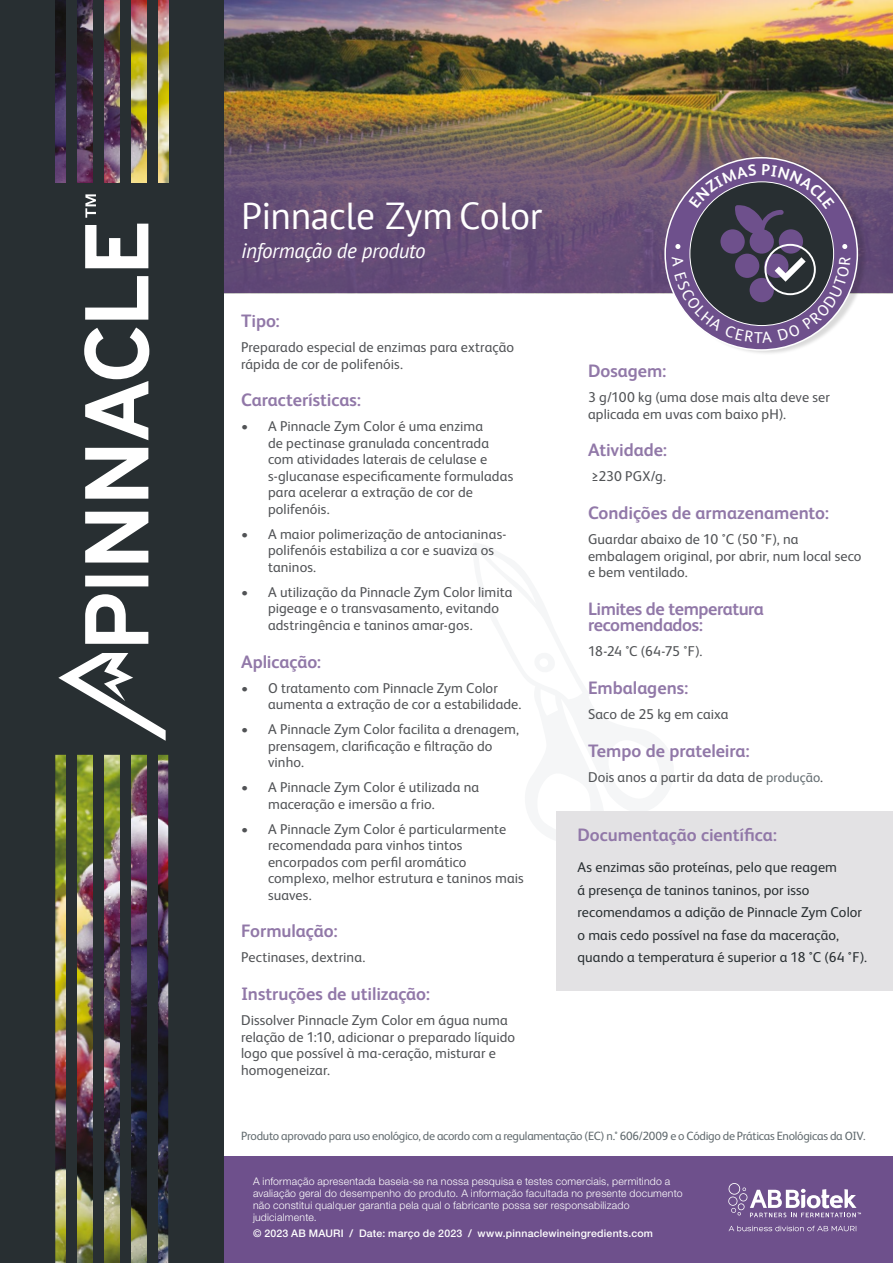
<style>
.page{position:relative;width:893px;height:1263px;background:#fff}
.page>*{position:absolute;margin:0;border:0;box-sizing:border-box;transform-origin:0 0}
.t1{font:37.5px "PT Sans";letter-spacing:-.01em;color:#fff}
.t2{font:italic 21px "PT Sans";letter-spacing:-.02em;color:#fff}
.t3{font:700 18px "FS Albert";letter-spacing:-.005em;color:#9178a8}
.t4{font:700 18px/16.5px "FS Albert";letter-spacing:-.025em;color:#9178a8}
.t5{font:14.25px/16.5px "FS Albert";letter-spacing:.005em;color:#515356}
.t6{font:14.25px/22.5px "FS Albert";letter-spacing:.005em;color:#292f32}
.t7{font:12px "FS Albert";letter-spacing:-.02em;color:#626b6f}
.t8{font:300 10.5px/12px "Helvetica Neue LT Std";letter-spacing:.02em;color:#fff}
.t9{font:500 10.5px "Helvetica Neue LT Std";letter-spacing:.02em;color:#fff}
.s1{font-size:13.5px;color:#626b6f}
</style>
<div class="page">
<img style="left:223px;top:0;width:670px;height:105px">
<img style="left:223px;top:105px;width:670px;height:188px">
<div style="left:667px;top:155px;width:200px;height:200px;background:#000;opacity:.15"></div>
<svg style="left:665px;top:158px;width:192px;height:192px"></svg>
<div style="left:223px;top:1157px;width:670px;height:106px;background:#6e508c"></div>
<div style="left:556px;top:811px;width:337px;height:180px;background:#e3e2e4"></div>
<svg style="left:728px;top:1225px;width:128px;height:6px"></svg>
<svg style="left:728px;top:1183px;width:133px;height:34px"></svg>
<img style="left:0;top:0;width:223px;height:1263px">
<div style="left:66px;top:0;width:11px;height:189px;background:#282f32"></div>
<div style="left:93px;top:0;width:11px;height:189px;background:#282f32"></div>
<div style="left:120px;top:0;width:11px;height:189px;background:#282f32"></div>
<div style="left:147px;top:0;width:11px;height:189px;background:#282f32"></div>
<div style="left:147px;top:746px;width:11px;height:517px;background:#282f32"></div>
<div style="left:120px;top:746px;width:11px;height:517px;background:#282f32"></div>
<div style="left:93px;top:746px;width:11px;height:517px;background:#282f32"></div>
<div style="left:66px;top:746px;width:11px;height:517px;background:#282f32"></div>
<svg style="left:58px;top:653px;width:108px;height:88px"></svg>
<svg style="left:84px;top:593px;width:66px;height:52px"></svg>
<div style="left:85px;top:576px;width:63px;height:10px;background:#fff"></div>
<svg style="left:83px;top:510px;width:68px;height:54px"></svg>
<svg style="left:83px;top:194px;width:68px;height:306px"></svg>
<svg style="left:672px;top:164px;width:178px;height:179px;background:#625673"></svg>
<h1 class="t1" style="left:241px;top:192px;width:303px">Pinnacle Zym Color</h1>
<h2 class="t2" style="left:241px;top:237px;width:186px">informação de produto</h2>
<p class="t3" style="left:241px;top:309px;width:40px">Tipo:</p>
<p class="t5" style="left:241px;top:338px;width:274px">Preparado especial de enzimas para extração rápida de cor de polifenóis.</p>
<p class="t3" style="left:241px;top:388px;width:122px">Características:</p>
<p class="t5" style="left:268px;top:417px;width:247px;text-indent:-27px">• A Pinnacle Zym Color é uma enzima<br>de pectinase granulada concentrada com atividades laterais de celulase e s-glucanase especificamente formuladas para acelerar a extração de cor de polifenóis.</p>
<p class="t5" style="left:268px;top:525px;width:240px;text-indent:-27px">• A maior polimerização de antocianinas&shy;polifenóis estabiliza a cor e suaviza os taninos.</p>
<p class="t5" style="left:268px;top:583px;width:246px;text-indent:-27px">• A utilização da Pinnacle Zym Color limita pigeage e o transvasamento, evitando adstringência e taninos amar-gos.</p>
<p class="t3" style="left:241px;top:649px;width:82px">Aplicação:</p>
<p class="t5" style="left:268px;top:679px;width:255px;text-indent:-27px">• O tratamento com Pinnacle Zym Color aumenta a extração de cor a estabilidade.</p>
<p class="t5" style="left:268px;top:720px;width:252px;text-indent:-27px">• A Pinnacle Zym Color facilita a drenagem, prensagem, clarificação e filtração do vinho.</p>
<p class="t5" style="left:268px;top:778px;width:213px;text-indent:-27px">• A Pinnacle Zym Color é utilizada na maceração e imersão a frio.</p>
<p class="t5" style="left:268px;top:820px;width:257px;text-indent:-27px">• A Pinnacle Zym Color é particularmente recomendada para vinhos tintos encorpados com perfil aromático complexo, melhor estrutura e taninos mais suaves.</p>
<p class="t3" style="left:241px;top:919px;width:98px">Formulação:</p>
<p class="t5" style="left:241px;top:949px;width:126px">Pectinases, dextrina.</p>
<p class="t3" style="left:241px;top:982px;width:190px">Instruções de utilização:</p>
<p class="t5" style="left:241px;top:1011px;width:276px">Dissolver Pinnacle Zym Color em água numa relação de 1:10, adicionar o preparado líquido logo que possível à ma-ceração, misturar e homogeneizar.</p>
<p class="t3" style="left:588px;top:359px;width:80px">Dosagem:</p>
<p class="t5" style="left:588px;top:388px;width:243px">3 g/100 kg (uma dose mais alta deve ser aplicada em uvas com baixo pH).</p>
<p class="t3" style="left:588px;top:438px;width:81px">Atividade:</p>
<p class="t5" style="left:591px;top:467px;width:76px">≥230 PGX/g.</p>
<p class="t3" style="left:588px;top:501px;width:243px">Condições de armazenamento:</p>
<p class="t5" style="left:588px;top:530px;width:275px">Guardar abaixo de 10 °C (50 °F), na embalagem original, por abrir, num local seco e bem ventilado.</p>
<p class="t4" style="left:588px;top:600px;width:177px">Limites de temperatura recomendados:</p>
<p class="t5" style="left:588px;top:643px;width:116px">18-24 °C (64-75 °F).</p>
<p class="t3" style="left:588px;top:676px;width:102px">Embalagens:</p>
<p class="t5" style="left:588px;top:705px;width:142px">Saco de 25 kg em caixa</p>
<p class="t3" style="left:588px;top:738px;width:163px">Tempo de prateleira:</p>
<p class="t5" style="left:588px;top:768px;width:237px">Dois anos a partir da data de <span class="s1">produção</span>.</p>
<p class="t3" style="left:577px;top:823px;width:201px">Documentação científica:</p>
<p class="t6" style="left:577px;top:855px;width:291px">As enzimas são proteínas, pelo que reagem<br>á presença de taninos taninos, por isso recomendamos a adição de Pinnacle Zym Color o mais cedo possível na fase da maceração, quando a temperatura é superior a 18 °C (64 °F).</p>
<p class="t7" style="left:241px;top:1128px;width:626px">Produto aprovado para uso enológico, de acordo com a regulamentação (EC) n.° 606/2009 e o Código de Práticas Enológicas da OIV.</p>
<p class="t8" style="left:253px;top:1175px;width:431px">A informação apresentada baseia-se na nossa pesquisa e testes comerciais, permitindo a avaliação geral do desempenho do produto. A informação facultada no presente documento não constitui qualquer garantia pela qual o fabricante possa ser responsabilizado judicialmente.</p>
<p class="t9" style="left:253px;top:1227px;width:401px">© 2023 AB MAURI / Date: março de 2023 / www.pinnaclewineingredients.com</p>
</div>
